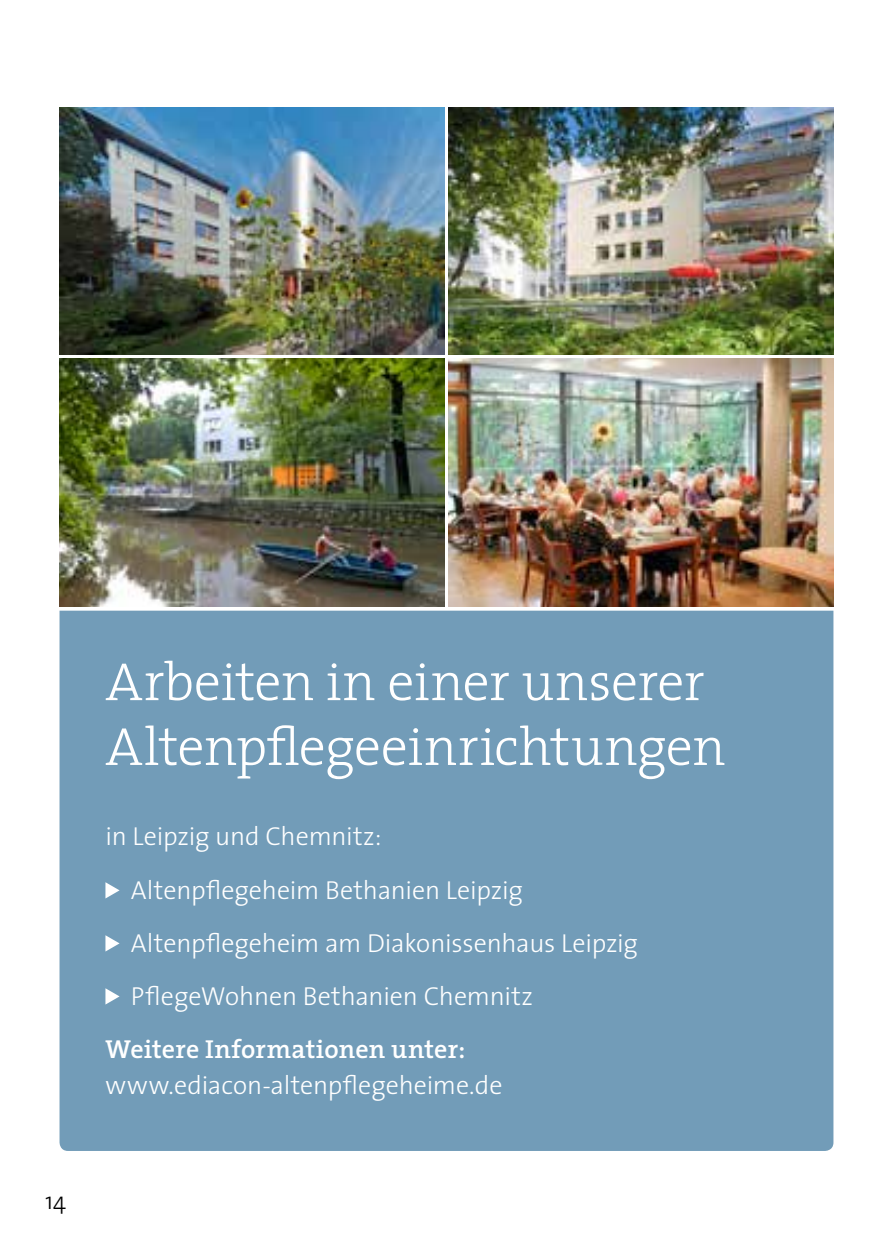
<style>
.page{position:relative;width:893px;height:1259px;background:#fff}
.page>*{position:absolute;margin:0;border:0;box-sizing:border-box;transform-origin:0 0}
.t1{font:300 54px/64.8px "The Serif";letter-spacing:-.01em;color:#fff}
.t2{font:300 26.1px/53.1px "The Sans";letter-spacing:-.005em;color:#fff}
.t3{font:600 26.1px "The Serif";letter-spacing:.005em;color:#fff}
.t4{font:300 24px "The Sans";color:#000}
</style>
<div class="page">
<div style="left:60px;top:610px;width:773px;height:541px;background:#729cb8"></div>
<svg style="left:105px;top:882px;width:15px;height:16px"></svg>
<svg style="left:105px;top:935px;width:15px;height:16px"></svg>
<svg style="left:105px;top:988px;width:15px;height:16px"></svg>
<img style="left:60px;top:107px;width:384px;height:248px">
<img style="left:449px;top:107px;width:384px;height:248px">
<img style="left:449px;top:359px;width:384px;height:248px">
<img style="left:60px;top:359px;width:384px;height:248px">
<p class="t4" style="left:45px;top:1180px;width:23px">14</p>
<h1 class="t1" style="left:105px;top:648px;width:622px">Arbeiten in einer unserer<br>Altenpflegeeinrichtungen</h1>
<p class="t2" style="left:131px;top:809px;width:509px;text-indent:-26px">in Leipzig und Chemnitz:<br>Altenpflegeheim Bethanien Leipzig Altenpflegeheim am Diakonissenhaus Leipzig PflegeWohnen Bethanien Chemnitz</p>
<p class="t3" style="left:105px;top:1027px;width:361px">Weitere Informationen unter:</p>
<p class="t2" style="left:105px;top:1057px;width:399px">www.ediacon-altenpflegeheime.de</p>
</div>
